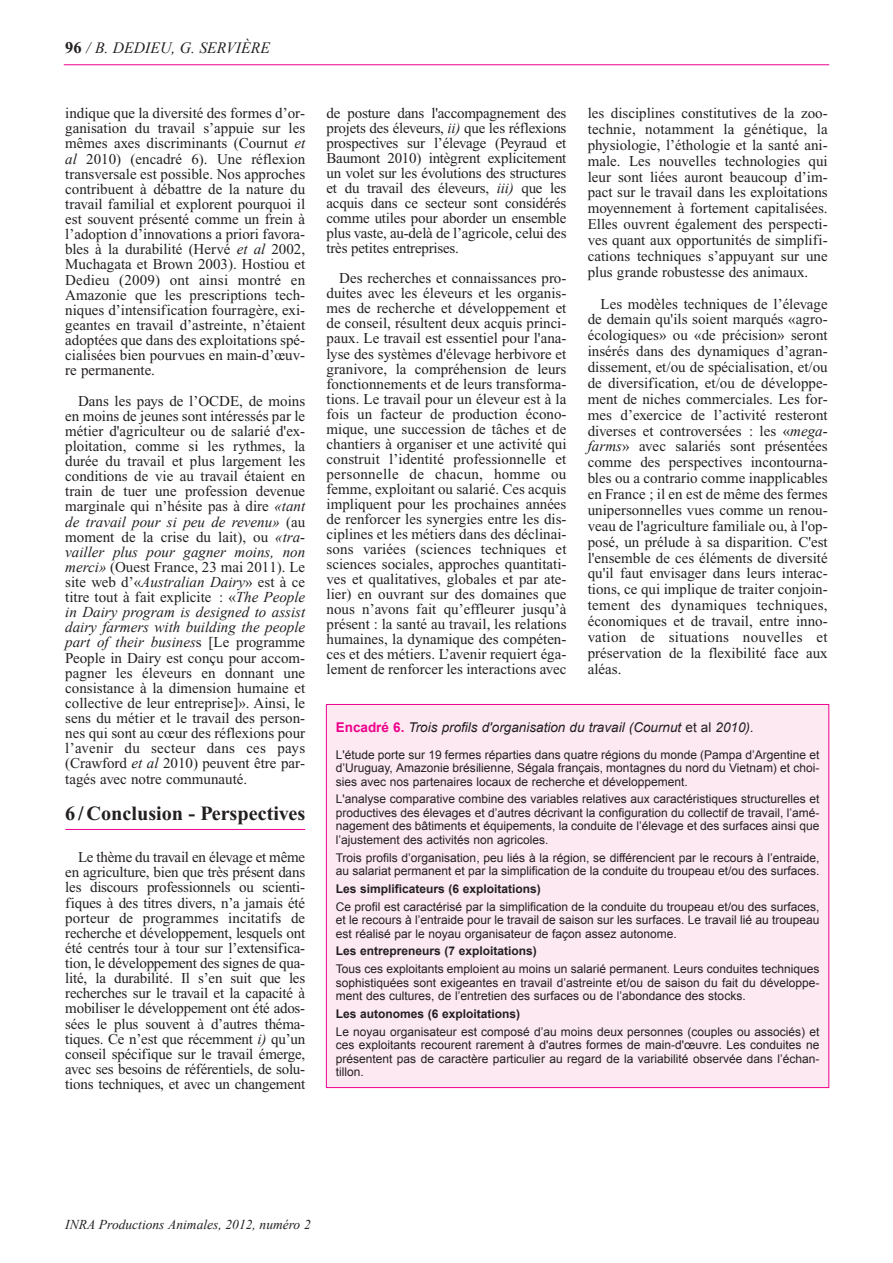
<style>
.page{position:relative;width:893px;height:1263px;background:#fff}
.page>*{position:absolute;margin:0;border:0;box-sizing:border-box;transform-origin:0 0}
.t1{font:700 20.25px "Times New Roman";color:#231f20}
.t2{font:italic 15.75px "Times New Roman";color:#231f20}
.t3{font:15px/15.1px "Times New Roman";color:#231f20;text-align:justify}
.t4{font:italic 13.5px "Arial";color:#231f20}
.t5{font:italic 13.5px "Times New Roman";color:#231f20}
.t6{font:12px/13.5px "Arial";color:#231f20}
.s1{font-weight:700;font-style:normal;font-size:16.5px}
.s2{font-style:italic}
.s3{font-weight:700;font-style:normal;color:#ed028c}
.s4{font-style:normal}
.s5{font-weight:700}
</style>
<div class="page">
<hr style="left:65px;top:829px;width:240px;height:1px;background:#ed028c">
<hr style="left:64px;top:64px;width:765px;height:1px;background:#ed028c">
<div style="left:327px;top:705px;width:501px;height:382px;background:#fce9f1"></div>
<p class="t2" style="left:65px;top:39px;width:206px"><span class="s1">96</span> / B. DEDIEU, G. SERVIÈRE</p>
<p class="t3" style="left:65px;top:107px;width:241px">indique que la diversité des formes d’or&shy;ganisation du travail s’appuie sur les mêmes axes discriminants (Cournut <span class="s2">et al</span> 2010) (encadré 6). Une réflexion transversale est possible. Nos approches contribuent à débattre de la nature du travail familial et explorent pourquoi il est souvent présenté comme un frein à l’adoption d’innovations a priori favora&shy;bles à la durabilité (Hervé <span class="s2">et al</span> 2002, Muchagata et Brown 2003). Hostiou et Dedieu (2009) ont ainsi montré en Amazonie que les prescriptions tech&shy;niques d’intensification fourragère, exi&shy;geantes en travail d’astreinte, n’étaient adoptées que dans des exploitations spé&shy;cialisées bien pourvues en main-d’œuv&shy;re permanente.</p>
<p class="t3" style="left:65px;top:394px;width:241px;text-indent:13px">Dans les pays de l’OCDE, de moins en moins de jeunes sont intéressés par le métier d'agriculteur ou de salarié d'ex&shy;ploitation, comme si les rythmes, la durée du travail et plus largement les conditions de vie au travail étaient en train de tuer une profession devenue marginale qui n’hésite pas à dire <span class="s2">«tant de travail pour si peu de revenu»</span> (au moment de la crise du lait), ou <span class="s2">«tra&shy;vailler plus pour gagner moins, non merci»</span> (Ouest France, 23 mai 2011). Le site web d’«<span class="s2">Australian Dairy</span>» est à ce titre tout à fait explicite : «<span class="s2">The People in Dairy program is designed to assist dairy farmers with building the people part of their busines</span>s [Le programme People in Dairy est conçu pour accom&shy;pagner les éleveurs en donnant une consistance à la dimension humaine et collective de leur entreprise]». Ainsi, le sens du métier et le travail des person&shy;nes qui sont au cœur des réflexions pour l’avenir du secteur dans ces pays (Crawford <span class="s2">et al</span> 2010) peuvent être par&shy;tagés avec notre communauté.</p>
<p class="t1" style="left:65px;top:806px;width:241px">6 / Conclusion - Perspectives</p>
<p class="t3" style="left:65px;top:851px;width:241px;text-indent:13px">Le thème du travail en élevage et même en agriculture, bien que très présent dans les discours professionnels ou scienti&shy;fiques à des titres divers, n’a jamais été porteur de programmes incitatifs de recherche et développement, lesquels ont été centrés tour à tour sur l’extensifica&shy;tion, le développement des signes de qua&shy;lité, la durabilité. Il s’en suit que les recherches sur le travail et la capacité à mobiliser le développement ont été ados&shy;sées le plus souvent à d’autres théma&shy;tiques. Ce n’est que récemment <span class="s2">i)</span> qu’un conseil spécifique sur le travail émerge, avec ses besoins de référentiels, de solu&shy;tions techniques, et avec un changement</p>
<p class="t3" style="left:326px;top:107px;width:241px">de posture dans l'accompagnement des projets des éleveurs, <span class="s2">ii)</span> que les réflexions prospectives sur l’élevage (Peyraud et Baumont 2010) intègrent explicitement un volet sur les évolutions des structures et du travail des éleveurs, <span class="s2">iii)</span> que les acquis dans ce secteur sont considérés comme utiles pour aborder un ensemble plus vaste, au-delà de l’agricole, celui des très petites entreprises.</p>
<p class="t3" style="left:326px;top:272px;width:241px;text-indent:13px">Des recherches et connaissances pro&shy;duites avec les éleveurs et les organis&shy;mes de recherche et développement et de conseil, résultent deux acquis princi&shy;paux. Le travail est essentiel pour l'ana&shy;lyse des systèmes d'élevage herbivore et granivore, la compréhension de leurs fonctionnements et de leurs transforma&shy;tions. Le travail pour un éleveur est à la fois un facteur de production écono&shy;mique, une succession de tâches et de chantiers à organiser et une activité qui construit l’identité professionnelle et personnelle de chacun, homme ou femme, exploitant ou salarié. Ces acquis impliquent pour les prochaines années de renforcer les synergies entre les dis&shy;ciplines et les métiers dans des déclinai&shy;sons variées (sciences techniques et sciences sociales, approches quantitati&shy;ves et qualitatives, globales et par ate&shy;lier) en ouvrant sur des domaines que nous n’avons fait qu’effleurer jusqu’à présent : la santé au travail, les relations humaines, la dynamique des compéten&shy;ces et des métiers. L’avenir requiert éga&shy;lement de renforcer les interactions avec</p>
<p class="t3" style="left:588px;top:107px;width:241px;line-height:15.9px">les disciplines constitutives de la zoo&shy;technie, notamment la génétique, la physiologie, l’éthologie et la santé ani&shy;male. Les nouvelles technologies qui leur sont liées auront beaucoup d’im&shy;pact sur le travail dans les exploitations moyennement à fortement capitalisées.<br>Elles ouvrent également des perspecti&shy;ves quant aux opportunités de simplifi&shy;cations techniques s’appuyant sur une plus grande robustesse des animaux.</p>
<p class="t3" style="left:588px;top:297px;width:241px;line-height:15.9px;text-indent:13px">Les modèles techniques de l’élevage de demain qu'ils soient marqués «agro&shy;écologiques» ou «de précision» seront insérés dans des dynamiques d’agran&shy;dissement, et/ou de spécialisation, et/ou de diversification, et/ou de développe&shy;ment de niches commerciales. Les for&shy;mes d’exercice de l’activité resteront diverses et controversées : les «<span class="s2">mega&shy;farms</span>» avec salariés sont présentées comme des perspectives incontourna&shy;bles ou a contrario comme inapplicables en France ; il en est de même des fermes unipersonnelles vues comme un renou&shy;veau de l'agriculture familiale ou, à l'op&shy;posé, un prélude à sa disparition. C'est l'ensemble de ces éléments de diversité qu'il faut envisager dans leurs interac&shy;tions, ce qui implique de traiter conjoin&shy;tement des dynamiques techniques, économiques et de travail, entre inno&shy;vation de situations nouvelles et préservation de la flexibilité face aux aléas.</p>
<p class="t4" style="left:336px;top:719px;width:420px"><span class="s3">Encadré 6.</span> Trois profils d'organisation du travail (Cournut <span class="s4">et al</span> 2010).</p>
<p class="t6" style="left:336px;top:748px;width:485px;text-align:justify">L'étude porte sur 19 fermes réparties dans quatre régions du monde (Pampa d’Argentine et d’Uruguay, Amazonie brésilienne, Ségala français, montagnes du nord du Vietnam) et choi&shy;sies avec nos partenaires locaux de recherche et développement.</p>
<p class="t6" style="left:336px;top:792px;width:485px;text-align:justify">L'analyse comparative combine des variables relatives aux caractéristiques structurelles et productives des élevages et d’autres décrivant la configuration du collectif de travail, l’amé&shy;nagement des bâtiments et équipements, la conduite de l’élevage et des surfaces ainsi que l’ajustement des activités non agricoles.</p>
<p class="t6" style="left:336px;top:851px;width:485px">Trois profils d’organisation, peu liés à la région, se différencient par le recours à l’entraide, au salariat permanent et par la simplification de la conduite du troupeau et/ou des surfaces.</p>
<p class="t6" style="left:336px;top:880px;width:485px;line-height:17.7px"><span class="s5">Les simplificateurs (6 exploitations)<br></span>Ce profil est caractérisé par la simplification de la conduite du troupeau et/ou des surfaces,</p>
<p class="t6" style="left:336px;top:913px;width:485px">et le recours à l’entraide pour le travail de saison sur les surfaces. Le travail lié au troupeau est réalisé par le noyau organisateur de façon assez autonome.</p>
<p class="t6" style="left:336px;top:942px;width:485px;line-height:17.7px"><span class="s5">Les entrepreneurs (7 exploitations)<br></span>Tous ces exploitants emploient au moins un salarié permanent. Leurs conduites techniques</p>
<p class="t6" style="left:336px;top:976px;width:485px">sophistiquées sont exigeantes en travail d’astreinte et/ou de saison du fait du développe&shy;ment des cultures, de l’entretien des surfaces ou de l’abondance des stocks.</p>
<p class="t6" style="left:336px;top:1005px;width:485px;line-height:17.7px"><span class="s5">Les autonomes (6 exploitations)<br></span>Le noyau organisateur est composé d’au moins deux personnes (couples ou associés) et</p>
<p class="t6" style="left:336px;top:1038px;width:485px;text-align:justify">ces exploitants recourent rarement à d'autres formes de main-d'œuvre. Les conduites ne présentent pas de caractère particulier au regard de la variabilité observée dans l’échan&shy;tillon.</p>
<p class="t5" style="left:65px;top:1217px;width:247px">INRA Productions Animales, 2012, numéro 2</p>
</div>
